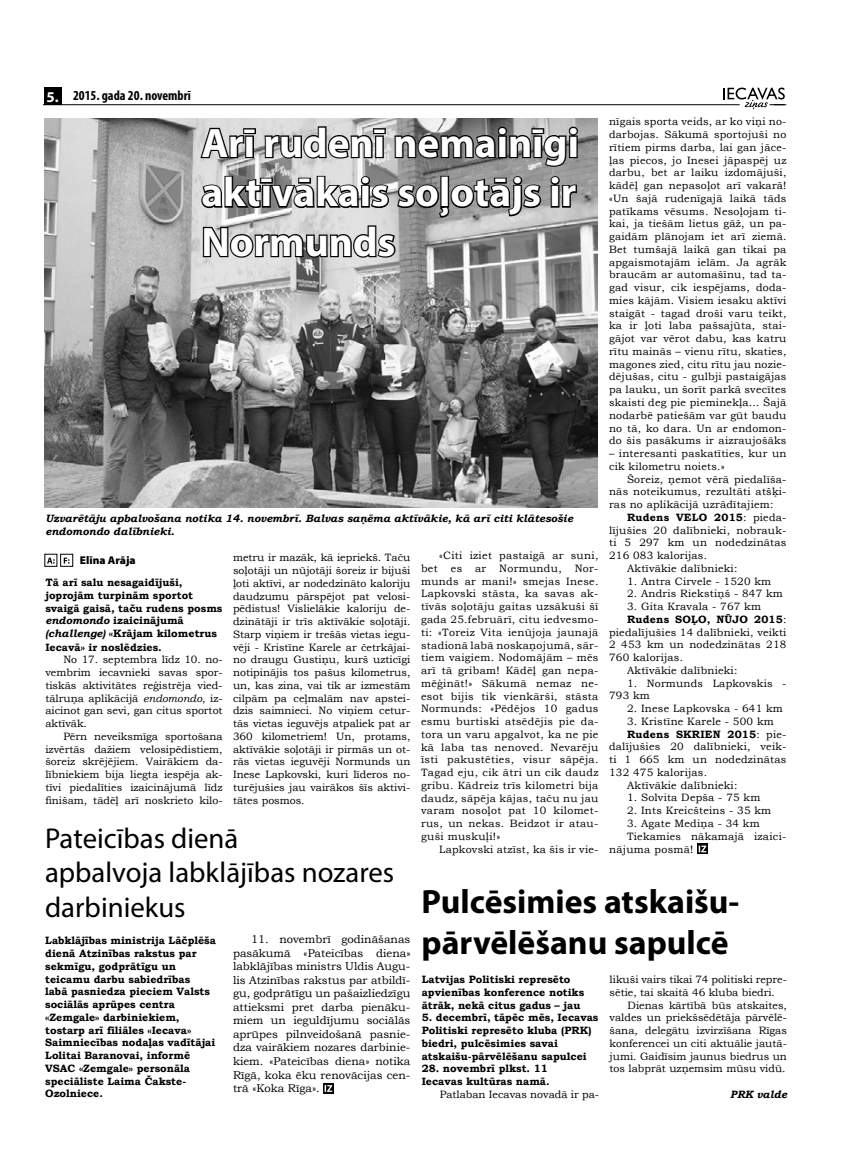
<style>
.page{position:relative;width:851px;height:1170px;background:#fff}
.page>*{position:absolute;margin:0;border:0;box-sizing:border-box;transform-origin:0 0}
.t1{font:700 41.25px/49.5px "Myriad Pro";color:#fff;text-align:justify}
.t2{font:700 33.75px/40.5px "Myriad Pro";color:#000}
.t3{font:28.75px/34.5px "Myriad Pro";color:#000}
.t4{font:700 condensed 13.75px "Myriad Pro";color:#000}
.t5{font:11.25px/13.5px "Bookman Old Style";color:#000;text-align:justify}
.t6{font:900 11.25px "Myriad Pro";color:#000}
.t7{font:10.62px/12.8px "Bookman Old Style";letter-spacing:.02em;color:#000;text-align:justify}
.t8{font:700 10.62px/12.8px "Bookman Old Style";color:#000}
.t9{font:italic 700 10.62px/12.8px "Bookman Old Style";color:#000}
.t10{font:10.62px/12.8px "Bookman Old Style";color:#000}
.t11{font:700 10.62px "Bookman Old Style";letter-spacing:.02em;color:#000}
.s1{font-stretch:normal;font-size:15px;color:#fff}
.s2{font-weight:400}
.s3{font-style:italic}
</style>
<div class="page">
<hr style="left:44px;top:104px;width:695px;height:1px;background:#000">
<div style="left:44px;top:87px;width:17px;height:18px;background:#000"></div>
<svg style="left:723px;top:88px;width:63px;height:22px"></svg>
<svg style="left:47px;top:557px;width:8px;height:6px"></svg>
<svg style="left:64px;top:557px;width:6px;height:6px"></svg>
<div style="left:60px;top:554px;width:13px;height:12px;border:1px solid #000"></div>
<svg style="left:323px;top:1083px;width:11px;height:10px"></svg>
<svg style="left:324px;top:1084px;width:8px;height:7px"></svg>
<div style="left:697px;top:843px;width:10px;height:10px;background:#000"></div>
<svg style="left:698px;top:845px;width:8px;height:7px"></svg>
<img style="left:45px;top:118px;width:552px;height:389px">
<svg style="left:199px;top:126px;width:58px;height:33px;background:#848484"></svg>
<svg style="left:263px;top:125px;width:124px;height:35px;background:#878787"></svg>
<svg style="left:393px;top:125px;width:186px;height:43px;background:#636363"></svg>
<svg style="left:549px;top:175px;width:29px;height:34px"></svg>
<svg style="left:200px;top:175px;width:342px;height:84px;background:#898989"></svg>
<p class="t4" style="left:46px;top:87px;width:146px"><span class="s1">5.</span> 2015. gada 20. novembrī</p>
<p class="t7" style="left:609px;top:115px;width:179px">nīgais sporta veids, ar ko viņi no&shy;darbojas. Sākumā sportojuši no rītiem pirms darba, lai gan jāce&shy;ļas piecos, jo Inesei jāpaspēj uz darbu, bet ar laiku izdomājuši, kādēļ gan nepasoļot arī vakarā! «Un šajā rudenīgajā laikā tāds patīkams vēsums. Nesoļojam ti&shy;kai, ja tiešām lietus gāž, un pa&shy;gaidām plānojam iet arī ziemā.<br>Bet tumšajā laikā gan tikai pa apgaismotajām ielām. Ja agrāk braucām ar automašīnu, tad ta&shy;gad visur, cik iespējams, doda&shy;mies kājām. Visiem iesaku aktīvi staigāt - tagad droši varu teikt, ka ir ļoti laba pašsajūta, stai&shy;gājot var vērot dabu, kas katru rītu mainās – vienu rītu, skaties, magones zied, citu rītu jau nozie&shy;dējušas, citu - gulbji pastaigājas pa lauku, un šorīt parkā svecītes skaisti deg pie pieminekļa… Šajā nodarbē patiešām var gūt baudu no tā, ko dara. Un ar endomon&shy;do šis pasākums ir aizraujošāks</p>
<p class="t7" style="left:609px;top:447px;width:179px">– interesanti paskatīties, kur un cik kilometru noiets.»</p>
<p class="t7" style="left:609px;top:472px;width:179px;text-indent:18px">Šoreiz, ņemot vērā piedalīša&shy;nās noteikumus, rezultāti atšķi&shy;ras no aplikācijā uzrādītajiem:</p>
<p class="t11" style="left:627px;top:509px;width:161px">Rudens VELO 2015<span class="s2">: pieda-</span></p>
<p class="t7" style="left:609px;top:523px;width:179px">lījušies 20 dalībnieki, nobrauk-</p>
<p class="t7" style="left:609px;top:536px;width:179px">ti 5 297 km un nodedzinātas</p>
<p class="t7" style="left:609px;top:549px;width:99px">216 083 kalorijas.</p>
<p class="t7" style="left:627px;top:562px;width:112px">Aktīvākie dalībnieki:</p>
<p class="t7" style="left:627px;top:574px;width:146px">1. Antra Cirvele - 1520 km</p>
<p class="t7" style="left:627px;top:587px;width:157px">2. Andris Riekstiņš - 847 km</p>
<p class="t7" style="left:627px;top:600px;width:135px">3. Gita Kravala - 767 km</p>
<p class="t11" style="left:627px;top:611px;width:161px">Rudens SOĻO, NŪJO 2015<span class="s2">:</span></p>
<p class="t7" style="left:609px;top:625px;width:179px">piedalījušies 14 dalībnieki, veikti</p>
<p class="t7" style="left:609px;top:638px;width:179px">2 453 km un nodedzinātas 218</p>
<p class="t7" style="left:609px;top:651px;width:75px">760 kalorijas.</p>
<p class="t7" style="left:627px;top:664px;width:112px">Aktīvākie dalībnieki:</p>
<p class="t7" style="left:609px;top:676px;width:179px;text-indent:18px">1. Normunds Lapkovskis -<br>793 km</p>
<p class="t7" style="left:627px;top:702px;width:157px">2. Inese Lapkovska - 641 km</p>
<p class="t7" style="left:627px;top:715px;width:148px">3. Kristīne Karele - 500 km</p>
<p class="t11" style="left:627px;top:726px;width:161px">Rudens SKRIEN 2015<span class="s2">: pie-</span></p>
<p class="t7" style="left:609px;top:740px;width:179px">dalījušies 20 dalībnieki, veik-</p>
<p class="t7" style="left:609px;top:753px;width:179px">ti 1 665 km un nodedzinātas</p>
<p class="t7" style="left:609px;top:766px;width:99px">132 475 kalorijas.</p>
<p class="t7" style="left:627px;top:778px;width:112px">Aktīvākie dalībnieki:</p>
<p class="t7" style="left:627px;top:791px;width:135px">1. Solvita Depša - 75 km</p>
<p class="t7" style="left:627px;top:804px;width:146px">2. Ints Kreicšteins - 35 km</p>
<p class="t7" style="left:627px;top:817px;width:134px">3. Agate Mediņa - 34 km</p>
<p class="t7" style="left:627px;top:829px;width:161px">Tiekamies nākamajā izaici-</p>
<p class="t7" style="left:609px;top:842px;width:86px">nājuma posmā!</p>
<h1 class="t1" style="left:201px;top:117px;width:379px">Arī rudenī nemainīgi aktīvākais soļotājs ir Normunds</h1>
<p class="t9" style="left:45px;top:512px;width:529px">Uzvarētāju apbalvošana notika 14. novembrī. Balvas saņēma aktīvākie, kā arī citi klātesošie endomondo dalībnieki.</p>
<p class="t7" style="left:233px;top:551px;width:179px">metru ir mazāk, kā iepriekš. Taču soļotāji un nūjotāji šoreiz ir bijuši ļoti aktīvi, ar nodedzināto kaloriju daudzumu pārspējot pat velosi&shy;pēdistus! Vislielākie kaloriju de&shy;dzinātāji ir trīs aktīvākie soļotāji.<br>Starp viņiem ir trešās vietas iegu&shy;vēji - Kristīne Karele ar četrkājai&shy;no draugu Gustiņu, kurš uzticīgi notipinājis tos pašus kilometrus, un, kas zina, vai tik ar izmestām cilpām pa ceļmalām nav apstei&shy;dzis saimnieci. No viņiem cetur&shy;tās vietas ieguvējs atpaliek pat ar 360 kilometriem! Un, protams, aktīvākie soļotāji ir pirmās un ot&shy;rās vietas ieguvēji Normunds un Inese Lapkovski, kuri līderos no&shy;turējušies jau vairākos šīs aktivi&shy;tātes posmos.</p>
<p class="t7" style="left:421px;top:549px;width:179px;text-indent:18px">«Citi iziet pastaigā ar suni, bet es ar Normundu, Nor&shy;munds ar mani!» smejas Inese.<br>Lapkovski stāsta, ka savas ak&shy;tīvās soļotāju gaitas uzsākuši šī gada 25.februārī, citu iedvesmo&shy;ti: «Toreiz Vita ienūjoja jaunajā stadionā labā noskaņojumā, sār&shy;tiem vaigiem. Nodomājām – mēs arī tā gribam! Kādēļ gan nepa&shy;mēģināt!» Sākumā nemaz ne&shy;esot bijis tik vienkārši, stāsta Normunds: «Pēdējos 10 gadus esmu burtiski atsēdējis pie da&shy;tora un varu apgalvot, ka ne pie kā laba tas nenoved. Nevarēju īsti pakustēties, visur sāpēja.<br>Tagad eju, cik ātri un cik daudz gribu. Kādreiz trīs kilometri bija daudz, sāpēja kājas, taču nu jau varam nosoļot pat 10 kilomet&shy;rus, un nekas. Beidzot ir atau&shy;guši muskuļi!»</p>
<p class="t7" style="left:439px;top:842px;width:161px">Lapkovski atzīst, ka šis ir vie-</p>
<p class="t6" style="left:80px;top:553px;width:57px">Elīna Arāja</p>
<p class="t8" style="left:45px;top:575px;width:179px">Tā arī salu nesagaidījuši, joprojām turpinām sportot svaigā gaisā, taču rudens posms <span class="s3">endomondo</span> izaicinājumā <span class="s3">(challenge)</span> «Krājam kilometrus<br>Iecavā» ir noslēdzies.</p>
<p class="t7" style="left:45px;top:653px;width:179px;text-indent:18px">No 17. septembra līdz 10. no&shy;vembrim iecavnieki savas spor&shy;tiskās aktivitātes reģistrēja vied&shy;tālruņa aplikācijā <span class="s3">endomondo</span>, iz&shy;aicinot gan sevi, gan citus sportot aktīvāk.</p>
<p class="t7" style="left:45px;top:729px;width:179px;text-indent:18px">Pērn neveiksmīga sportošana izvērtās dažiem velosipēdistiem, šoreiz skrējējiem. Vairākiem da&shy;lībniekiem bija liegta iespēja ak&shy;tīvi piedalīties izaicinājumā līdz finišam, tādēļ arī noskrieto kilo-</p>
<h3 class="t3" style="left:45px;top:820px;width:351px">Pateicības dienā<br>apbalvoja labklājības nozares darbiniekus</h3>
<h2 class="t2" style="left:421px;top:880px;width:319px">Pulcēsimies atskaišu&shy;pārvēlēšanu sapulcē</h2>
<p class="t8" style="left:421px;top:972px;width:164px">Latvijas Politiski represēto apvienības konference notiks ātrāk, nekā citus gadus – jau</p>
<p class="t8" style="left:421px;top:1011px;width:178px">5. decembrī, tāpēc mēs, Iecavas<br>Politiski represēto kluba (PRK) biedri, pulcēsimies savai atskaišu-pārvēlēšanu sapulcei</p>
<p class="t8" style="left:421px;top:1062px;width:129px">28. novembrī plkst. 11<br>Iecavas kultūras namā.</p>
<p class="t10" style="left:439px;top:1087px;width:161px">Patlaban Iecavas novadā ir pa-</p>
<p class="t8" style="left:45px;top:934px;width:172px">Labklājības ministrija Lāčplēša dienā Atzinības rakstus par sekmīgu, godprātīgu un teicamu darbu sabiedrības<br>labā pasniedza pieciem Valsts sociālās aprūpes centra «Zemgale» darbiniekiem, tostarp arī filiāles «Iecava»<br>Saimniecības nodaļas vadītājai<br>Lolitai Baranovai, informē<br>VSAC «Zemgale» personāla speciāliste Laima Čakste-<br>Ozolniece.</p>
<p class="t5" style="left:233px;top:932px;width:179px;text-indent:18px">11. novembrī godināšanas pasākumā «Pateicības diena» labklājības ministrs Uldis Augu&shy;lis Atzinības rakstus par atbildī&shy;gu, godprātīgu un pašaizliedzīgu attieksmi pret darba pienāku&shy;miem un ieguldījumu sociālās aprūpes pilnveidošanā pasnie&shy;dza vairākiem nozares darbinie&shy;kiem. «Pateicības diena» notika Rīgā, koka ēku renovācijas cen&shy;trā «Koka Rīga».</p>
<p class="t10" style="left:609px;top:973px;width:179px">likuši vairs tikai 74 politiski repre&shy;sētie, tai skaitā 46 kluba biedri.</p>
<p class="t7" style="left:609px;top:998px;width:179px;text-indent:18px">Dienas kārtībā būs atskaites, valdes un priekšsēdētāja pārvēlē&shy;šana, delegātu izvirzīšana Rīgas konferencei un citi aktuālie jautā&shy;jumi. Gaidīsim jaunus biedrus un tos labprāt uzņemsim mūsu vidū.</p>
<p class="t9" style="left:730px;top:1087px;width:58px">PRK valde</p>
</div>
